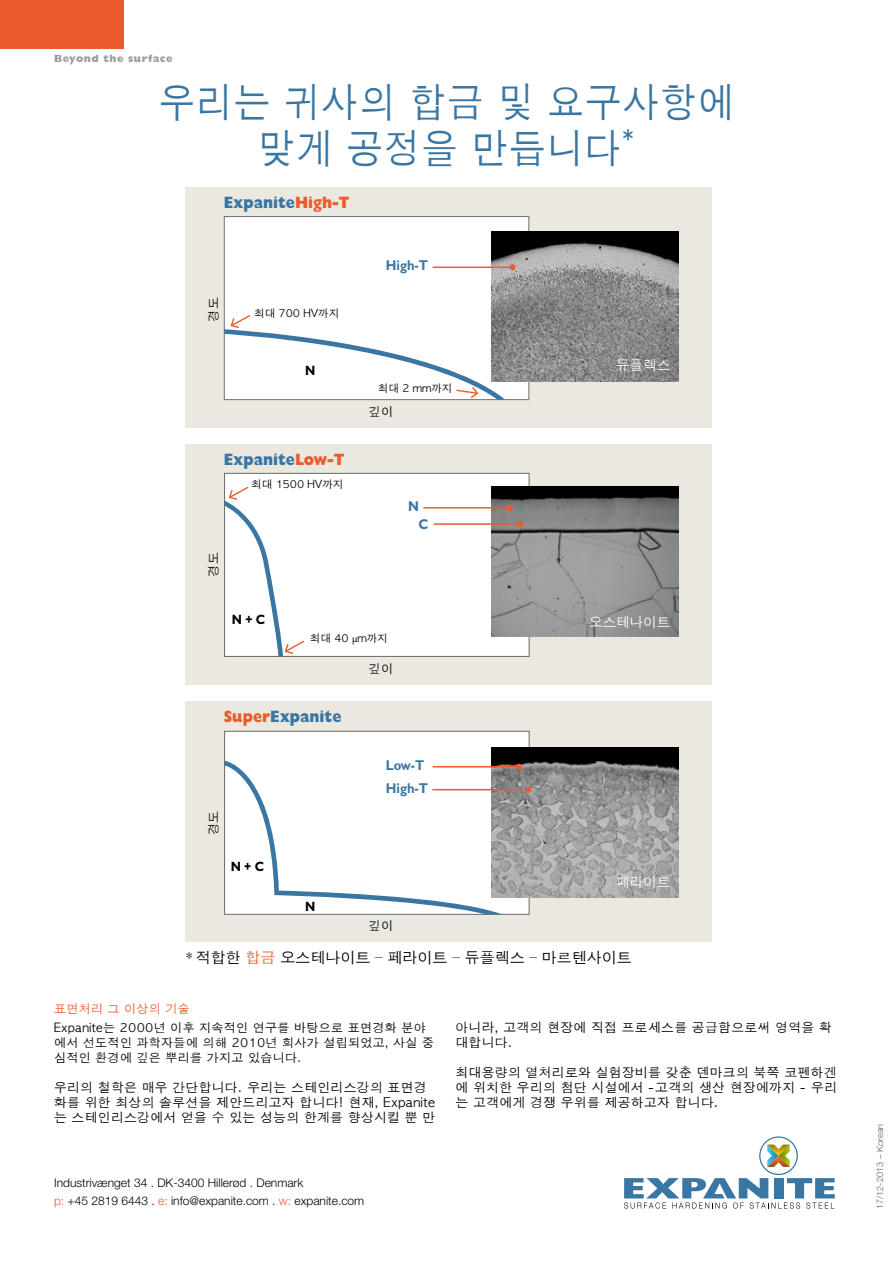
<style>
.page{position:relative;width:893px;height:1263px;background:#fff}
.page>*{position:absolute;margin:0;border:0;box-sizing:border-box;transform-origin:0 0}
.t1{font:40.5px/46.5px "Apple Gothic";letter-spacing:.03em;color:#3976a3;text-align:center;scale:.9 1}
.t2{font:800 16.5px "Gill Sans";color:#3976a3;scale:.9 1}
.t3{font:15px "Apple Gothic";color:#000}
.t4{font:700 14.25px/18.6px "Gill Sans";color:#3976a3;scale:.9 1}
.t5{font:13.5px "Apple Gothic";color:#fff}
.t6{font:700 13.5px "Gill Sans";color:#000;scale:.9 1}
.t7{font:12.75px/15px "Apple Gothic";letter-spacing:.03em;color:#000}
.t8{font:12px/15px "Apple Gothic";letter-spacing:.03em;color:#000}
.t9{font:300 12px/18px "Helvetica Neue";color:#000}
.t10{font:12px "Apple Gothic";letter-spacing:.03em;color:#eb5b2d}
.t11{font:10.5px "Apple Gothic";color:#000}
.t12{font:800 10.5px "Gill Sans";letter-spacing:.05em;color:#9c9d9d}
.t13{font:300 9px "Helvetica Neue";letter-spacing:.01em;color:#636362}
.s1{color:#eb5b2d}
.s2{font-family:"Minion Pro"}
.s3{font-family:"Gill Sans"}
</style>
<div class="page">
<svg style="left:624px;top:1136px;width:211px;height:72px"></svg>
<div style="left:0;top:0;width:123px;height:49px;background:#eb5b2d"></div>
<div style="left:185px;top:188px;width:526px;height:240px;background:#ebe8e0"></div>
<div style="left:185px;top:444px;width:526px;height:241px;background:#ebe8e0"></div>
<div style="left:185px;top:702px;width:526px;height:240px;background:#ebe8e0"></div>
<div style="left:225px;top:473px;width:304px;height:183px;background:#fff"></div>
<div style="left:224px;top:473px;width:306px;height:184px;border:1px solid #6a6965"></div>
<svg style="left:225px;top:485px;width:81px;height:171px"></svg>
<img style="left:491px;top:487px;width:188px;height:150px">
<hr style="left:423px;top:507px;width:87px;height:2px;background:#eb5b2d">
<svg style="left:507px;top:505px;width:6px;height:6px"></svg>
<hr style="left:434px;top:523px;width:86px;height:2px;background:#eb5b2d">
<svg style="left:517px;top:521px;width:6px;height:6px"></svg>
<div style="left:224px;top:217px;width:305px;height:183px;background:#fff"></div>
<svg style="left:224px;top:314px;width:281px;height:86px"></svg>
<img style="left:491px;top:232px;width:188px;height:150px">
<hr style="left:433px;top:267px;width:80px;height:1px;background:#eb5b2d">
<svg style="left:510px;top:264px;width:6px;height:6px"></svg>
<div style="left:225px;top:731px;width:304px;height:183px;background:#fff"></div>
<div style="left:224px;top:731px;width:306px;height:184px;border:1px solid #6a6965"></div>
<svg style="left:225px;top:761px;width:277px;height:153px"></svg>
<img style="left:491px;top:748px;width:188px;height:150px">
<hr style="left:433px;top:766px;width:86px;height:1px;background:#eb5b2d">
<svg style="left:516px;top:764px;width:6px;height:6px"></svg>
<hr style="left:432px;top:789px;width:96px;height:1px;background:#eb5b2d">
<svg style="left:525px;top:787px;width:6px;height:6px"></svg>
<div style="left:254px;top:308px;width:100px;height:16px;background:#fff"></div>
<div style="left:251px;top:480px;width:105px;height:18px;background:#fff"></div>
<div style="left:353px;top:384px;width:99px;height:13px;background:#fff"></div>
<p class="t12" style="left:54px;top:52px;width:120px">Beyond the surface</p>
<h1 class="t1" style="left:159px;top:80px;width:641px">우리는 귀사의 합금 및 요구사항에 맞게 공정을 만듭니다<sup>*</sup></h1>
<p class="t2" style="left:224px;top:193px;width:141px">Expanite<span class="s1">High-T</span></p>
<p class="t8" style="left:206px;top:322px;width:26px;rotate:-90deg">경도</p>
<p class="t11" style="left:254px;top:307px;width:86px">최대 700 HV까지</p>
<p class="t6" style="left:305px;top:363px;width:13px">N</p>
<p class="t2" style="left:224px;top:450px;width:136px">Expanite<span class="s1">Low-T</span></p>
<p class="t11" style="left:251px;top:478px;width:94px">최대 1500 HV까지</p>
<p class="t8" style="left:206px;top:577px;width:26px;rotate:-90deg">경도</p>
<p class="t6" style="left:232px;top:612px;width:39px">N + C</p>
<p class="t4" style="left:386px;top:256px;width:48px">High-T</p>
<p class="t11" style="left:378px;top:382px;width:76px">최대 2 mm까지</p>
<p class="t8" style="left:369px;top:405px;width:26px">깊이</p>
<p class="t4" style="left:419px;top:496px;width:12px;text-indent:-10px">N<br>C</p>
<p class="t11" style="left:310px;top:632px;width:79px">최대 40 <span class="s2">µ</span>m까지</p>
<p class="t2" style="left:224px;top:707px;width:132px"><span class="s1">Super</span>Expanite</p>
<p class="t8" style="left:206px;top:835px;width:26px;rotate:-90deg">경도</p>
<p class="t6" style="left:231px;top:859px;width:39px">N + C</p>
<p class="t6" style="left:305px;top:898px;width:13px">N</p>
<p class="t8" style="left:369px;top:661px;width:26px">깊이</p>
<p class="t4" style="left:386px;top:753px;width:48px;line-height:23px">Low-T<br>High-T</p>
<p class="t8" style="left:369px;top:919px;width:26px">깊이</p>
<p class="t5" style="left:616px;top:358px;width:55px">듀플렉스</p>
<p class="t5" style="left:589px;top:614px;width:82px">오스테나이트</p>
<p class="t5" style="left:616px;top:874px;width:55px">페라이트</p>
<p class="t3" style="left:186px;top:949px;width:447px"><span class="s3">*</span> 적합한 <span class="s1">합금</span> 오스테나이트 – 페라이트 – 듀플렉스 – 마르텐사이트</p>
<p class="t10" style="left:54px;top:1002px;width:137px">표면처리 그 이상의 기술</p>
<p class="t8" style="left:54px;top:1020px;width:382px">Expanite는 2000년 이후 지속적인 연구를 바탕으로 표면경화 분야 에서 선도적인 과학자들에 의해 2010년 회사가 설립되었고, 사실 중 심적인 환경에 깊은 뿌리를 가지고 있습니다.</p>
<p class="t7" style="left:54px;top:1080px;width:383px">우리의 철학은 매우 간단합니다. 우리는 스테인리스강의 표면경 화를 위한 최상의 솔루션을 제안드리고자 합니다! 현재, Expanite 는 스테인리스강에서 얻을 수 있는 성능의 한계를 향상시킬 뿐 만</p>
<p class="t7" style="left:455px;top:1020px;width:378px">아니라, 고객의 현장에 직접 프로세스를 공급함으로써 영역을 확 대합니다.</p>
<p class="t7" style="left:455px;top:1065px;width:383px;text-align:justify">최대용량의 열처리로와 실험장비를 갖춘 덴마크의 북쪽 코펜하겐 에 위치한 우리의 첨단 시설에서 -고객의 생산 현장에까지 - 우리 는 고객에게 경쟁 우위를 제공하고자 합니다.</p>
<p class="t9" style="left:54px;top:1174px;width:312px">Industrivænget 34 . DK-3400 Hillerød . Denmark<br><span class="s1">p:</span> +45 2819 6443 . <span class="s1">e:</span> info@expanite.com . <span class="s1">w:</span> expanite.com</p>
<p class="t13" style="left:874px;top:1209px;width:87px;rotate:-90deg">17/12-2013 – Korean</p>
</div>
